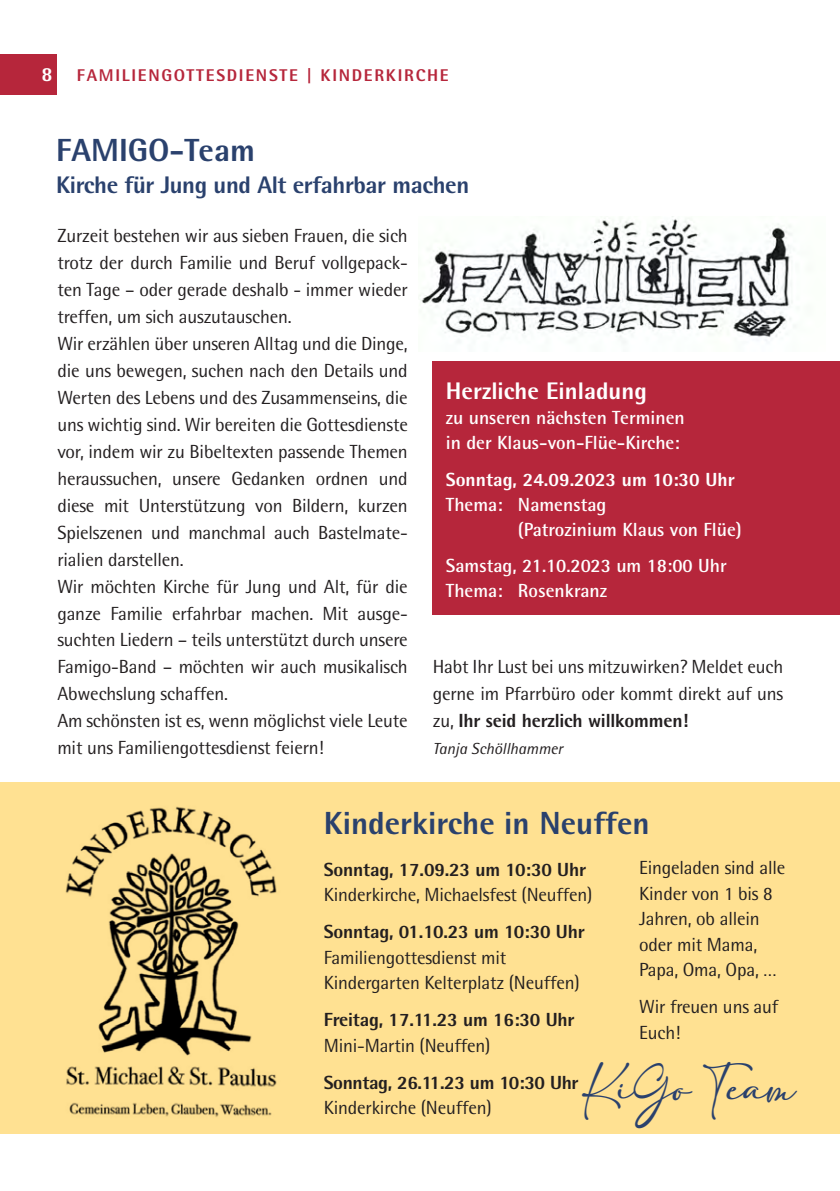
<style>
.page{position:relative;width:840px;height:1191px;background:#fff}
.page>*{position:absolute;margin:0;border:0;box-sizing:border-box;transform-origin:0 0}
.t1{font:800 32px "Rotis Semi Sans";color:#2a416d}
.t2{font:31.6px "valentine";color:#2a416d}
.t3{font:800 24px "Rotis Semi Sans";letter-spacing:-.015em;color:#2a416d}
.t4{font:800 24px "Rotis Semi Sans";color:#fff}
.t5{font:800 20px "Rotis Semi Sans";color:#fff}
.t6{font:19px/27px "Rotis Semi Sans";letter-spacing:-.01em;color:#231f20}
.t7{font:700 19px/25px "Rotis Semi Sans";color:#fff}
.t8{font:800 19px/25.4px "Rotis Semi Sans";letter-spacing:-.02em;color:#231f20}
.t9{font:800 19px "Rotis Semi Sans";color:#fff}
.t10{font:800 17px "Rotis Semi Sans";letter-spacing:.1em;color:#b6263b}
.t11{font:italic 16px "Rotis Semi Sans";color:#231f20}
.s1{font-weight:800}
.s2{font-weight:400}
</style>
<div class="page">
<div style="left:0;top:54px;width:57px;height:41px;background:#b6263b"></div>
<div style="left:0;top:782px;width:839px;height:352px;background:#ffe192"></div>
<img style="left:419px;top:216px;width:376px;height:127px">
<div style="left:432px;top:361px;width:407px;height:254px;background:#b6263b"></div>
<img style="left:65px;top:806px;width:212px;height:311px">
<p class="t5" style="left:41px;top:61px;width:13px">8</p>
<p class="t10" style="left:77px;top:64px;width:373px">FAMILIENGOTTESDIENSTE | KINDERKIRCHE</p>
<p class="t1" style="left:56px;top:129px;width:200px">FAMIGO-Team</p>
<p class="t3" style="left:56px;top:169px;width:414px">Kirche für Jung und Alt erfahrbar machen</p>
<p class="t6" style="left:57px;top:222px;width:352px;text-align:justify">Zurzeit bestehen wir aus sieben Frauen, die sich trotz der durch Familie und Beruf vollgepack&shy;ten Tage – oder gerade deshalb - immer wieder treffen, um sich auszutauschen.</p>
<p class="t6" style="left:57px;top:330px;width:352px;text-align:justify">Wir erzählen über unseren Alltag und die Dinge, die uns bewegen, suchen nach den Details und Werten des Lebens und des Zusammenseins, die uns wichtig sind. Wir bereiten die Gottesdienste vor, indem wir zu Bibeltexten passende Themen heraussuchen, unsere Gedanken ordnen und diese mit Unterstützung von Bildern, kurzen Spielszenen und manchmal auch Bastelmate&shy;rialien darstellen.</p>
<p class="t6" style="left:57px;top:572px;width:352px;text-align:justify">Wir möchten Kirche für Jung und Alt, für die ganze Familie erfahrbar machen. Mit ausge&shy;suchten Liedern – teils unterstützt durch unsere Famigo-Band – möchten wir auch musikalisch Abwechslung schaffen.</p>
<p class="t6" style="left:57px;top:707px;width:352px">Am schönsten ist es, wenn möglichst viele Leute mit uns Familiengottesdienst feiern!</p>
<p class="t4" style="left:445px;top:376px;width:202px">Herzliche Einladung</p>
<p class="t7" style="left:445px;top:405px;width:240px">zu unseren nächsten Terminen in der Klaus-von-Flüe-Kirche:</p>
<p class="t9" style="left:445px;top:467px;width:290px">Sonntag, 24.09.2023 um 10:30 Uhr</p>
<p class="t7" style="left:517px;top:491px;width:225px;text-indent:-72px">Thema: Namenstag<br>(Patrozinium Klaus von Flüe)</p>
<p class="t7" style="left:445px;top:553px;width:282px">Samstag, 21.10.2023 um 18:00 Uhr</p>
<p class="t7" style="left:445px;top:578px;width:163px">Thema: Rosenkranz</p>
<p class="t6" style="left:432px;top:653px;width:352px;text-align:justify">Habt Ihr Lust bei uns mitzuwirken? Meldet euch gerne im Pfarrbüro oder kommt direkt auf uns zu, <span class="s1">Ihr seid herzlich willkommen!</span></p>
<p class="t11" style="left:432px;top:739px;width:132px">Tanja Schöllhammer</p>
<p class="t1" style="left:323px;top:802px;width:327px">Kinderkirche in Neuffen</p>
<p class="t6" style="left:639px;top:855px;width:147px;line-height:25.4px">Eingeladen sind alle<br>Kinder von 1 bis 8<br>Jahren, ob allein oder mit Mama,<br>Papa, Oma, Opa, …</p>
<p class="t6" style="left:639px;top:993px;width:141px;line-height:25.4px">Wir freuen uns auf<br>Euch!</p>
<p class="t2" style="left:582px;top:1071px;width:214px">KiGo-Team</p>
<p class="t6" style="left:323px;top:856px;width:270px;line-height:25.4px"><span class="s1">Sonntag, 17.09.23 um 10:30 Uhr<br></span>Kinderkirche, Michaelsfest (Neuffen)</p>
<p class="t6" style="left:323px;top:919px;width:262px;line-height:25.4px"><span class="s1">Sonntag, 01.10.23 um 10:30 Uhr<br></span>Familiengottesdienst mit<br>Kindergarten Kelterplatz (Neuffen)</p>
<p class="t8" style="left:323px;top:1006px;width:252px">Freitag, 17.11.23 um 16:30 Uhr<br><span class="s2">Mini-Martin (Neuffen)</span></p>
<p class="t8" style="left:323px;top:1069px;width:256px">Sonntag, 26.11.23 um 10:30 Uhr<br><span class="s2">Kinderkirche (Neuffen)</span></p>
</div>
